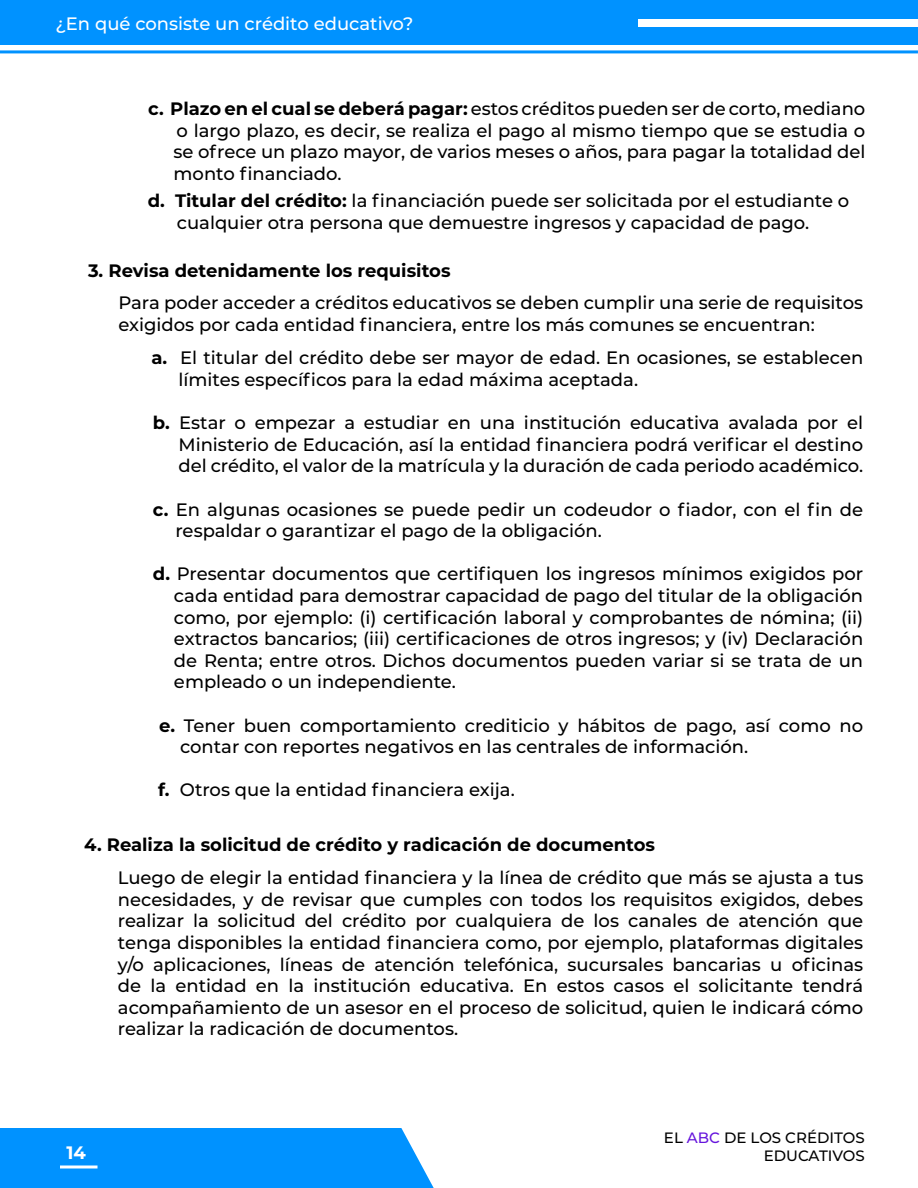
<style>
.page{position:relative;width:918px;height:1188px;background:#fff}
.page>*{position:absolute;margin:0;border:0;box-sizing:border-box;transform-origin:0 0}
.t1{font:500 18px/21.6px "Montserrat";color:#000}
.t2{font:700 18px "Montserrat";color:#000}
.t3{font:500 18px "Montserrat";color:#fff}
.t4{font:700 18px "Montserrat";color:#fff}
.t5{font:500 15px/18px "Montserrat";color:#000;text-align:right}
.s1{font-weight:700}
.s2{color:#6615dc}
</style>
<div class="page">
<div style="left:0;top:0;width:918px;height:45px;background:#0092ff"></div>
<hr style="left:0;top:50px;width:918px;height:3px;background:#0092ff">
<div style="left:0;top:1128px;width:434px;height:60px;background:#0092ff"></div>
<hr style="left:60px;top:1166px;width:38px;height:2px;background:#fff">
<div style="left:639px;top:20px;width:279px;height:7px;background:#fff"></div>
<p class="t3" style="left:56px;top:11px;width:359px">¿En qué consiste un crédito educativo?</p>
<p class="t1" style="left:174px;top:97px;width:693px;text-align:justify;text-indent:-26px"><span class="s1">c. Plazo en el cual se deberá pagar:</span> estos créditos pueden ser de corto, mediano o largo plazo, es decir, se realiza el pago al mismo tiempo que se estudia o se ofrece un plazo mayor, de varios meses o años, para pagar la totalidad del monto financiado.</p>
<p class="t1" style="left:177px;top:189px;width:674px;text-indent:-29px"><span class="s1">d. Titular del crédito:</span> la financiación puede ser solicitada por el estudiante o cualquier otra persona que demuestre ingresos y capacidad de pago.</p>
<p class="t2" style="left:88px;top:258px;width:364px">3. Revisa detenidamente los requisitos</p>
<p class="t1" style="left:118px;top:292px;width:746px">Para poder acceder a créditos educativos se deben cumplir una serie de requisitos exigidos por cada entidad financiera, entre los más comunes se encuentran:</p>
<p class="t1" style="left:178px;top:347px;width:686px;text-indent:-27px"><span class="s1">a.</span> El titular del crédito debe ser mayor de edad. En ocasiones, se establecen límites específicos para la edad máxima aceptada.</p>
<p class="t1" style="left:178px;top:411px;width:686px;text-align:justify;text-indent:-26px"><span class="s1">b.</span> Estar o empezar a estudiar en una institución educativa avalada por el Ministerio de Educación, así la entidad financiera podrá verificar el destino del crédito, el valor de la matrícula y la duración de cada periodo académico.</p>
<p class="t1" style="left:175px;top:498px;width:689px;text-indent:-22px"><span class="s1">c.</span> En algunas ocasiones se puede pedir un codeudor o fiador, con el fin de respaldar o garantizar el pago de la obligación.</p>
<p class="t1" style="left:174px;top:563px;width:691px;text-align:justify;text-indent:-21px"><span class="s1">d.</span> Presentar documentos que certifiquen los ingresos mínimos exigidos por cada entidad para demostrar capacidad de pago del titular de la obligación como, por ejemplo: (i) certificación laboral y comprobantes de nómina; (ii) extractos bancarios; (iii) certificaciones de otros ingresos; y (iv) Declaración de Renta; entre otros. Dichos documentos pueden variar si se trata de un empleado o un independiente.</p>
<p class="t1" style="left:180px;top:714px;width:685px;text-indent:-21px"><span class="s1">e.</span> Tener buen comportamiento crediticio y hábitos de pago, así como no contar con reportes negativos en las centrales de información.</p>
<p class="t1" style="left:158px;top:779px;width:358px"><span class="s1">f.</span> Otros que la entidad financiera exija.</p>
<p class="t2" style="left:84px;top:832px;width:572px">4. Realiza la solicitud de crédito y radicación de documentos</p>
<p class="t1" style="left:118px;top:866px;width:747px;text-align:justify">Luego de elegir la entidad financiera y la línea de crédito que más se ajusta a tus necesidades, y de revisar que cumples con todos los requisitos exigidos, debes realizar la solicitud del crédito por cualquiera de los canales de atención que tenga disponibles la entidad financiera como, por ejemplo, plataformas digitales y/o aplicaciones, líneas de atención telefónica, sucursales bancarias u oficinas de la entidad en la institución educativa. En estos casos el solicitante tendrá acompañamiento de un asesor en el proceso de solicitud, quien le indicará cómo realizar la radicación de documentos.</p>
<p class="t4" style="left:66px;top:1140px;width:21px">14</p>
<p class="t5" style="left:664px;top:1128px;width:202px">EL <span class="s2">ABC</span> DE LOS CRÉDITOS<br>EDUCATIVOS</p>
</div>
